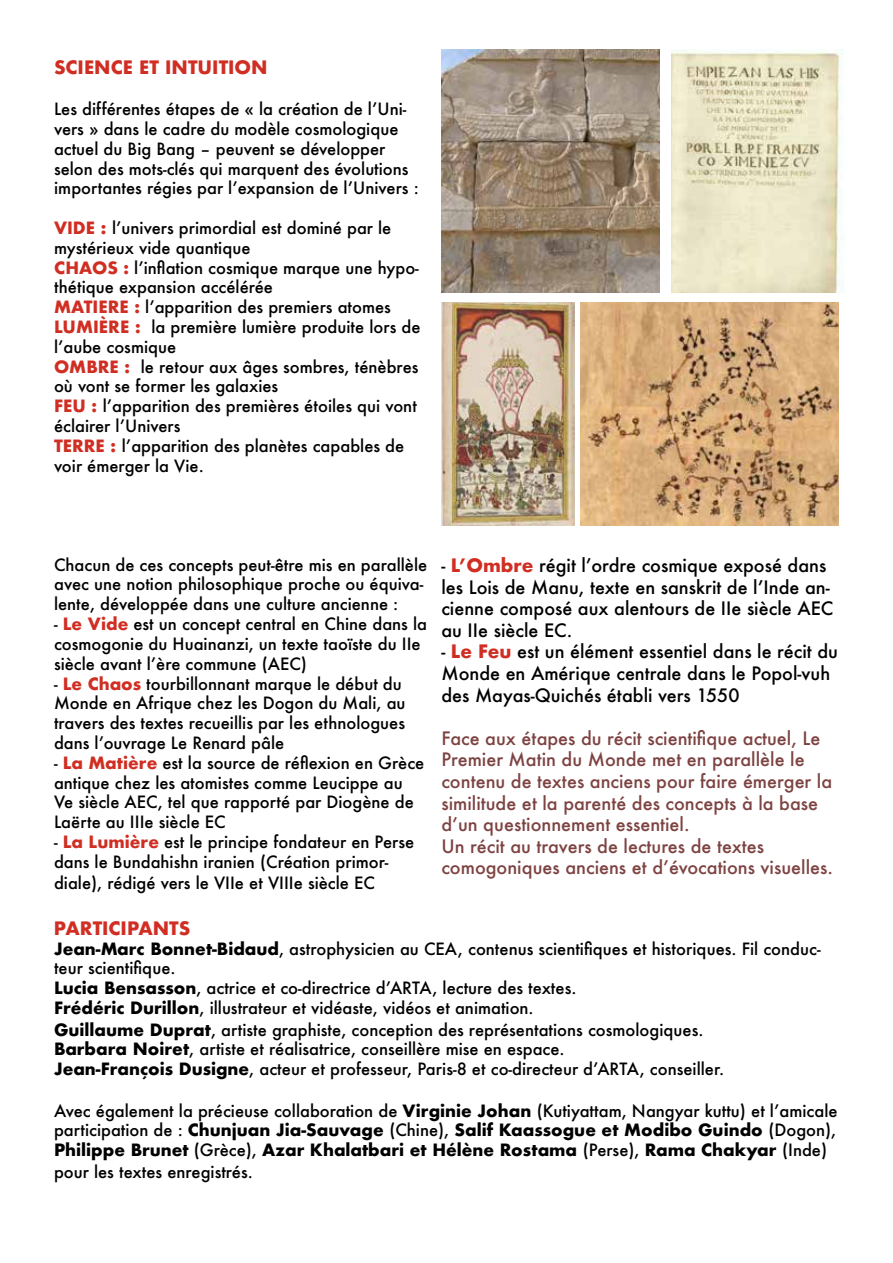
<style>
.page{position:relative;width:893px;height:1263px;background:#fff}
.page>*{position:absolute;margin:0;border:0;box-sizing:border-box;transform-origin:0 0}
.t1{font:500 18px/21.6px "Futura";color:#7d4342}
.t2{font:500 18px/21.6px "Futura";color:#000}
.t3{font:700 18px "Futura";color:#d12e23}
.t4{font:500 16.5px/19.8px "Futura";color:#000}
.s1{font-weight:700;color:#d12e23}
.s2{font-weight:700}
</style>
<div class="page">
<img style="left:580px;top:303px;width:259px;height:222px">
<img style="left:672px;top:50px;width:171px;height:243px">
<img style="left:441px;top:303px;width:133px;height:222px">
<img style="left:441px;top:50px;width:218px;height:243px">
<p class="t3" style="left:54px;top:54px;width:215px">SCIENCE ET INTUITION</p>
<p class="t4" style="left:54px;top:99px;width:366px">Les différentes étapes de « la création de l’Uni&shy;vers » dans le cadre du modèle cosmologique actuel du Big Bang – peuvent se développer selon des mots-clés qui marquent des évolutions importantes régies par l’expansion de l’Univers :</p>
<p class="t4" style="left:54px;top:218px;width:368px"><span class="s1">VIDE :</span> l’univers primordial est dominé par le mystérieux vide quantique<br><span class="s1">CHAOS :</span> l’inflation cosmique marque une hypo&shy;thétique expansion accélérée<br><span class="s1">MATIERE :</span> l’apparition des premiers atomes <span class="s1">LUMIÈRE :</span> la première lumière produite lors de l’aube cosmique<br><span class="s1">OMBRE :</span> le retour aux âges sombres, ténèbres où vont se former les galaxies<br><span class="s1">FEU :</span> l’apparition des premières étoiles qui vont éclairer l’Univers<br><span class="s1">TERRE :</span> l’apparition des planètes capables de voir émerger la Vie.</p>
<p class="t4" style="left:54px;top:554px;width:375px">Chacun de ces concepts peut-être mis en parallèle avec une notion philosophique proche ou équiva&shy;lente, développée dans une culture ancienne :</p>
<p class="t4" style="left:54px;top:614px;width:375px">- <span class="s1">Le Vide</span> est un concept central en Chine dans la cosmogonie du Huainanzi, un texte taoïste du IIe siècle avant l’ère commune (AEC)</p>
<p class="t4" style="left:54px;top:673px;width:353px">- <span class="s1">Le Chaos</span> tourbillonnant marque le début du Monde en Afrique chez les Dogon du Mali, au travers des textes recueillis par les ethnologues dans l’ouvrage Le Renard pâle</p>
<p class="t4" style="left:54px;top:752px;width:372px">- <span class="s1">La Matière</span> est la source de réflexion en Grèce antique chez les atomistes comme Leucippe au Ve siècle AEC, tel que rapporté par Diogène de Laërte au IIIe siècle EC</p>
<p class="t4" style="left:54px;top:832px;width:362px">- <span class="s1">La Lumière</span> est le principe fondateur en Perse dans le Bundahishn iranien (Création primor-</p>
<p class="t4" style="left:54px;top:873px;width:323px">diale), rédigé vers le VIIe et VIIIe siècle EC</p>
<p class="t2" style="left:441px;top:554px;width:394px">- <span class="s1">L’Ombre</span> régit l’ordre cosmique exposé dans les Lois de Manu, texte en sanskrit de l’Inde an&shy;cienne composé aux alentours de IIe siècle AEC au IIe siècle EC.</p>
<p class="t2" style="left:441px;top:641px;width:398px">- <span class="s1">Le Feu</span> est un élément essentiel dans le récit du<br>Monde en Amérique centrale dans le Popol-vuh des Mayas-Quichés établi vers 1550</p>
<p class="t1" style="left:441px;top:727px;width:393px">Face aux étapes du récit scientifique actuel, Le Premier Matin du Monde met en parallèle le contenu de textes anciens pour faire émerger la similitude et la parenté des concepts à la base d’un questionnement essentiel.<br>Un récit au travers de lectures de textes comogoniques anciens et d’évocations visuelles.</p>
<p class="t3" style="left:54px;top:915px;width:138px">PARTICIPANTS</p>
<p class="t4" style="left:54px;top:938px;width:768px"><span class="s2">Jean-Marc Bonnet-Bidaud</span>, astrophysicien au CEA, contenus scientifiques et historiques. Fil conduc&shy;teur scientifique.<br><span class="s2">Lucia Bensasson</span>, actrice et co-directrice d’ARTA, lecture des textes.<br><span class="s2">Frédéric Durillon</span>, illustrateur et vidéaste, vidéos et animation.</p>
<p class="t4" style="left:54px;top:1019px;width:672px"><span class="s2">Guillaume Duprat</span>, artiste graphiste, conception des représentations cosmologiques.<br><span class="s2">Barbara Noiret</span>, artiste et réalisatrice, conseillère mise en espace.<br><span class="s2">Jean-François Dusigne</span>, acteur et professeur, Paris-8 et co-directeur d’ARTA, conseiller.</p>
<p class="t4" style="left:54px;top:1100px;width:785px;text-align:justify">Avec également la précieuse collaboration de <span class="s2">Virginie Johan</span> (Kutiyattam, Nangyar kuttu) et l’amicale participation de : <span class="s2">Chunjuan Jia-Sauvage</span> (Chine), <span class="s2">Salif Kaassogue et Modibo Guindo</span> (Dogon), <span class="s2">Philippe Brunet</span> (Grèce), <span class="s2">Azar Khalatbari et Hélène Rostama</span> (Perse), <span class="s2">Rama Chakyar</span> (Inde)</p>
<p class="t4" style="left:54px;top:1161px;width:200px">pour les textes enregistrés.</p>
</div>
